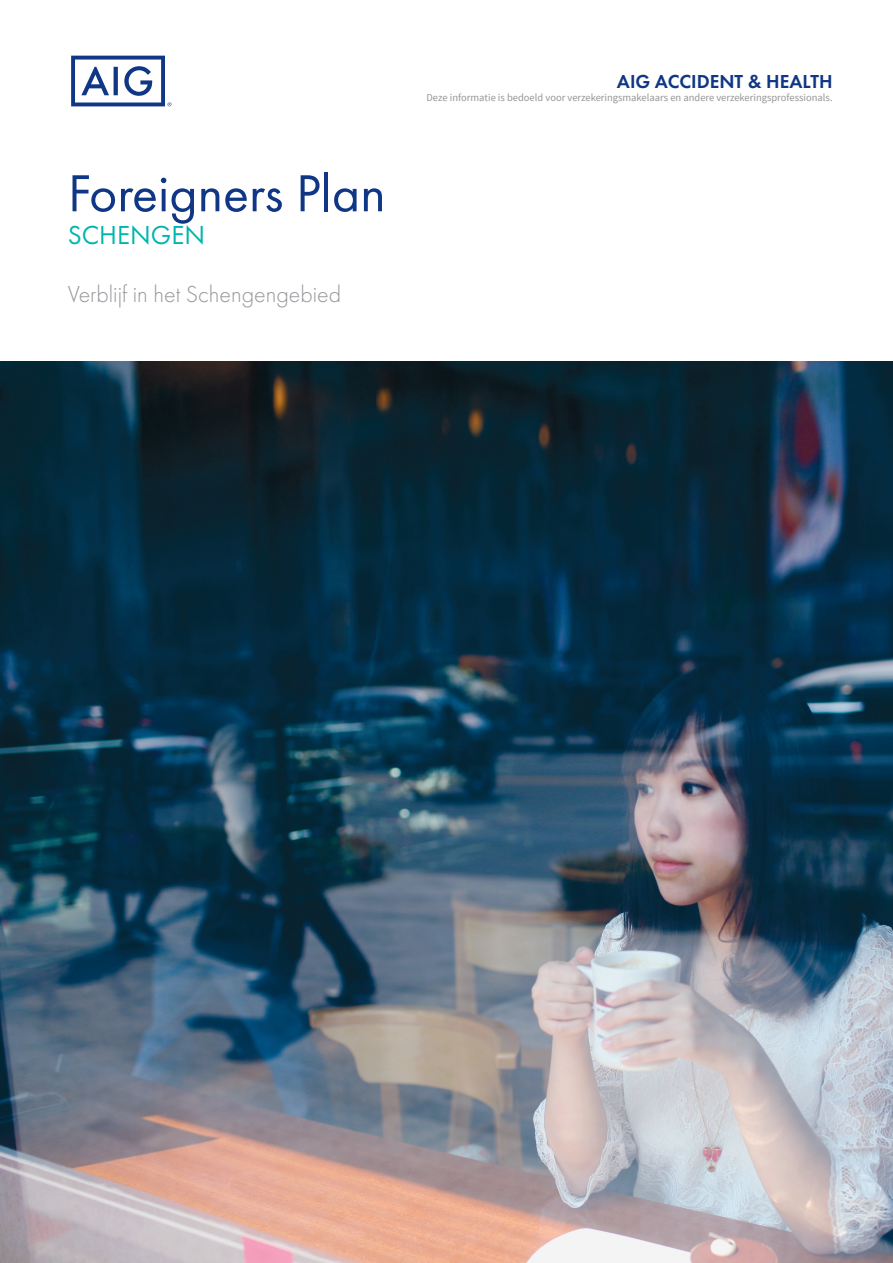
<style>
.page{position:relative;width:893px;height:1263px;background:#fff}
.page>*{position:absolute;margin:0;border:0;box-sizing:border-box;transform-origin:0 0}
.t1{font:54px "Futura PT";color:#103785}
.t2{font:27px "Futura PT";color:#00b5ac}
.t3{font:300 24px "Futura PT";color:#939598}
.t4{font:600 19.5px "Futura PT";color:#103785}
.t5{font:10.5px "Source Sans Pro";color:#939598}
</style>
<div class="page">
<svg style="left:71px;top:56px;width:100px;height:50px"></svg>
<img style="left:0;top:361px;width:893px;height:902px">
<p class="t1" style="left:68px;top:161px;width:319px">Foreigners Plan</p>
<p class="t2" style="left:68px;top:219px;width:139px">SCHENGEN</p>
<p class="t3" style="left:68px;top:281px;width:275px">Verblijf in het Schengengebied</p>
<p class="t4" style="left:617px;top:70px;width:217px">AIG ACCIDENT &amp; HEALTH</p>
<p class="t5" style="left:426px;top:91px;width:408px">Deze informatie is bedoeld voor verzekeringsmakelaars en andere verzekeringsprofessionals.</p>
</div>
